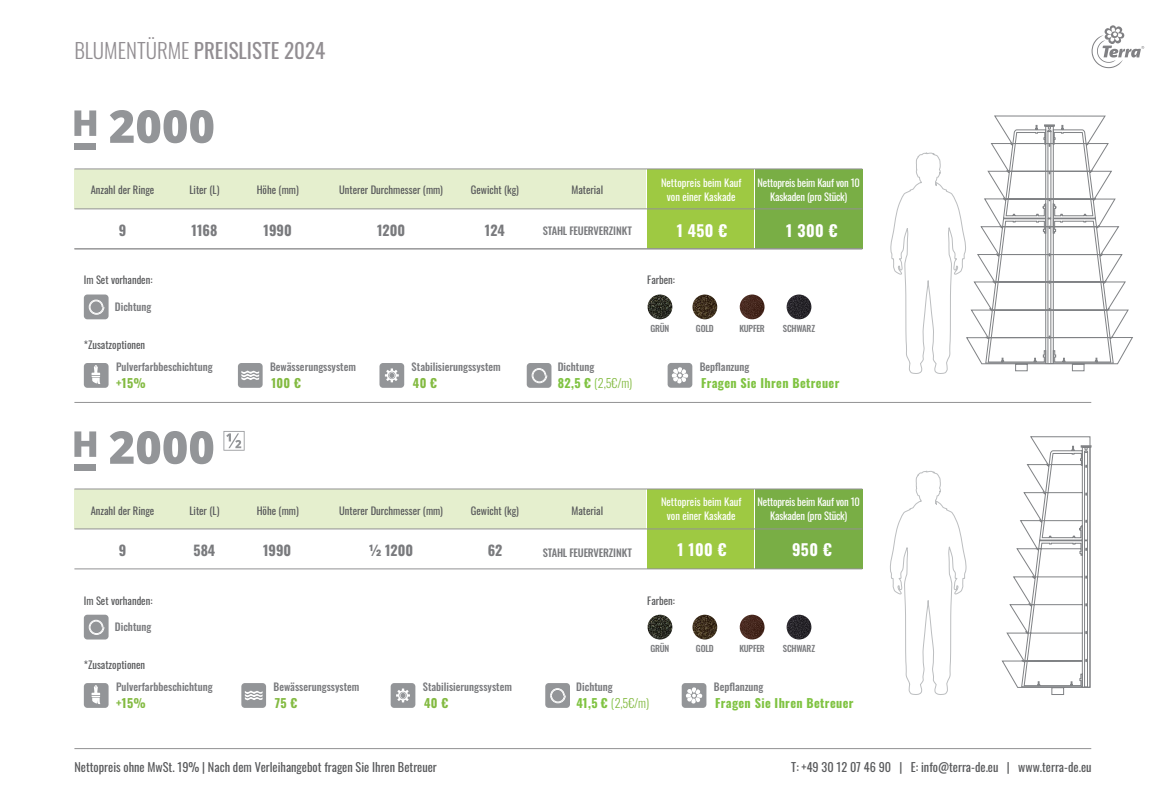
<style>
.page{position:relative;width:1166px;height:804px;background:#fff}
.page>*{position:absolute;margin:0;border:0;box-sizing:border-box;transform-origin:0 0}
.t1{font:21px "Oswald";color:#928e92}
.t2{font:700 15.75px "Oswald";letter-spacing:.03em;color:#fff}
.t3{font:700 14px "Oswald";color:#797a7d}
.t4{font:12.25px "Oswald";color:#58595b}
.t5{font:700 12.25px "Oswald";letter-spacing:.03em;color:#80c342}
.t6{font:300 12.25px "Oswald";color:#83ba41}
.t7{font:700 12.25px "Oswald";letter-spacing:.03em;color:#83ba41}
.t8{font:10.5px "Oswald";color:#58595b}
.t9{font:500 10.5px "Oswald";color:#797a7d}
.t10{font:10.5px/14px "Oswald";letter-spacing:-.02em;color:#fff;text-align:center}
.t11{font:10.5px/14px "Oswald";color:#fff;text-align:center}
.t12{font:500 10.5px "Oswald";letter-spacing:-.02em;color:#797a7d}
.t13{font:500 8.75px "Oswald";letter-spacing:-.025em;color:#797a7d}
.s1{font-weight:300}
.s2{font-weight:700;color:#80c342}
.s3{color:#80c342}
</style>
<div class="page">
<div style="left:647px;top:488px;width:107px;height:80px;background:#9ec942"></div>
<div style="left:755px;top:488px;width:107px;height:80px;background:#79ae45"></div>
<div style="left:647px;top:169px;width:107px;height:80px;background:#9ec942"></div>
<div style="left:755px;top:169px;width:107px;height:80px;background:#79ae45"></div>
<div style="left:74px;top:169px;width:572px;height:39px;background:#e5efce"></div>
<div style="left:74px;top:489px;width:572px;height:39px;background:#e5efce"></div>
<hr style="left:74px;top:168px;width:788px;height:1px;background:#929293">
<hr style="left:74px;top:488px;width:788px;height:1px;background:#929293">
<hr style="left:74px;top:208px;width:788px;height:1px;background:#929293">
<hr style="left:74px;top:528px;width:788px;height:1px;background:#929293">
<hr style="left:74px;top:402px;width:1017px;height:1px;background:#929293">
<hr style="left:74px;top:748px;width:1017px;height:1px;background:#929293">
<hr style="left:74px;top:568px;width:788px;height:1px;background:#929293">
<svg style="left:74px;top:110px;width:22px;height:26px"></svg>
<svg style="left:110px;top:110px;width:103px;height:33px"></svg>
<div style="left:74px;top:143px;width:22px;height:7px;background:#939598"></div>
<svg style="left:223px;top:431px;width:22px;height:19px"></svg>
<div style="left:74px;top:464px;width:22px;height:6px;background:#939598"></div>
<svg style="left:74px;top:431px;width:22px;height:26px"></svg>
<svg style="left:110px;top:431px;width:103px;height:33px"></svg>
<svg style="left:890px;top:470px;width:77px;height:225px"></svg>
<svg style="left:1001px;top:436px;width:90px;height:259px"></svg>
<svg style="left:966px;top:115px;width:167px;height:256px"></svg>
<svg style="left:890px;top:152px;width:76px;height:222px"></svg>
<svg style="left:1091px;top:25px;width:53px;height:43px"></svg>
<div style="left:379px;top:363px;width:25px;height:25px;background:#939598;border-radius:4px"></div>
<svg style="left:385px;top:368px;width:14px;height:14px"></svg>
<div style="left:238px;top:363px;width:25px;height:25px;background:#939598;border-radius:4px"></div>
<svg style="left:241px;top:370px;width:18px;height:10px"></svg>
<div style="left:84px;top:363px;width:25px;height:25px;background:#939598;border-radius:4px"></div>
<svg style="left:92px;top:365px;width:9px;height:19px"></svg>
<div style="left:527px;top:363px;width:24px;height:25px;background:#939598;border-radius:4px"></div>
<svg style="left:532px;top:368px;width:15px;height:15px"></svg>
<div style="left:391px;top:683px;width:24px;height:25px;background:#939598;border-radius:4px"></div>
<svg style="left:396px;top:688px;width:14px;height:14px"></svg>
<div style="left:241px;top:683px;width:25px;height:25px;background:#939598;border-radius:4px"></div>
<svg style="left:245px;top:690px;width:18px;height:10px"></svg>
<div style="left:84px;top:683px;width:25px;height:25px;background:#939598;border-radius:4px"></div>
<svg style="left:92px;top:685px;width:9px;height:19px"></svg>
<div style="left:545px;top:683px;width:25px;height:25px;background:#939598;border-radius:4px"></div>
<svg style="left:550px;top:688px;width:16px;height:15px"></svg>
<hr style="left:74px;top:248px;width:788px;height:1px;background:#929293">
<div style="left:84px;top:294px;width:25px;height:25px;background:#939598;border-radius:4px"></div>
<svg style="left:89px;top:300px;width:15px;height:15px"></svg>
<div style="left:84px;top:614px;width:25px;height:25px;background:#939598;border-radius:4px"></div>
<svg style="left:89px;top:620px;width:15px;height:15px"></svg>
<div style="left:667px;top:363px;width:25px;height:25px;background:#939598;border-radius:4px"></div>
<svg style="left:671px;top:367px;width:18px;height:17px"></svg>
<div style="left:682px;top:683px;width:24px;height:25px;background:#939598;border-radius:4px"></div>
<svg style="left:686px;top:687px;width:17px;height:17px"></svg>
<img style="left:647px;top:294px;width:25px;height:25px;border-radius:12px">
<img style="left:647px;top:614px;width:25px;height:25px;border-radius:12px">
<img style="left:692px;top:294px;width:25px;height:25px;border-radius:12px">
<img style="left:692px;top:614px;width:25px;height:25px;border-radius:12px">
<img style="left:740px;top:294px;width:24px;height:25px;border-radius:12px">
<img style="left:740px;top:614px;width:24px;height:25px;border-radius:12px">
<img style="left:786px;top:294px;width:25px;height:25px;border-radius:12px">
<img style="left:786px;top:614px;width:25px;height:25px;border-radius:12px">
<h1 class="t1" style="left:74px;top:32px;width:252px"><span class="s1">BLUMENTÜRME</span> PREISLISTE 2024</h1>
<p class="t8" style="left:91px;top:180px;width:65px">Anzahl der Ringe</p>
<h3 class="t3" style="left:119px;top:223px;width:9px">9</h3>
<p class="t8" style="left:84px;top:271px;width:70px">Im Set vorhanden:</p>
<p class="t9" style="left:115px;top:301px;width:38px">Dichtung</p>
<p class="t8" style="left:84px;top:335px;width:63px">*Zusatzoptionen</p>
<p class="t8" style="left:189px;top:180px;width:32px">Liter (L)</p>
<h3 class="t3" style="left:192px;top:223px;width:27px">1168</h3>
<p class="t8" style="left:257px;top:180px;width:43px">Höhe (mm)</p>
<h3 class="t3" style="left:264px;top:223px;width:30px">1990</h3>
<p class="t8" style="left:339px;top:180px;width:105px">Unterer Durchmesser (mm)</p>
<h3 class="t3" style="left:377px;top:223px;width:30px">1200</h3>
<p class="t8" style="left:471px;top:180px;width:50px">Gewicht (kg)</p>
<h3 class="t3" style="left:485px;top:223px;width:21px">124</h3>
<p class="t8" style="left:571px;top:180px;width:33px">Material</p>
<p class="t12" style="left:543px;top:225px;width:91px">STAHL FEUERVERZINKT</p>
<p class="t9" style="left:116px;top:361px;width:98px">Pulverfarbbeschichtung</p>
<p class="t9" style="left:270px;top:361px;width:87px">Bewässerungssystem</p>
<p class="t9" style="left:412px;top:361px;width:91px">Stabilisierungssystem</p>
<p class="t9" style="left:558px;top:361px;width:38px">Dichtung</p>
<p class="t7" style="left:116px;top:376px;width:31px">+15%</p>
<p class="t7" style="left:271px;top:376px;width:31px">100 €</p>
<p class="t7" style="left:413px;top:376px;width:26px">40 €</p>
<p class="t6" style="left:558px;top:372px;width:76px"><span class="s2">82,5 €</span> <span class="s3">(</span>2,5€/m)</p>
<p class="t11" style="left:661px;top:175px;width:82px">Nettopreis beim Kauf von einer Kaskade</p>
<h2 class="t2" style="left:677px;top:222px;width:52px">1 450 €</h2>
<p class="t8" style="left:647px;top:271px;width:29px">Farben:</p>
<p class="t10" style="left:757px;top:175px;width:104px">Nettopreis beim Kauf von 10<br>Kaskaden (pro Stück)</p>
<h2 class="t2" style="left:786px;top:222px;width:53px">1 300 €</h2>
<p class="t13" style="left:650px;top:324px;width:20px">GRÜN</p>
<p class="t13" style="left:696px;top:324px;width:19px">GOLD</p>
<p class="t13" style="left:739px;top:324px;width:27px">KUPFER</p>
<p class="t9" style="left:700px;top:361px;width:51px">Bepflanzung</p>
<p class="t13" style="left:783px;top:324px;width:34px">SCHWARZ</p>
<p class="t5" style="left:701px;top:376px;width:140px">Fragen Sie Ihren Betreuer</p>
<p class="t8" style="left:91px;top:501px;width:65px">Anzahl der Ringe</p>
<h3 class="t3" style="left:119px;top:543px;width:9px">9</h3>
<p class="t8" style="left:84px;top:591px;width:70px">Im Set vorhanden:</p>
<p class="t9" style="left:115px;top:621px;width:38px">Dichtung</p>
<p class="t8" style="left:84px;top:655px;width:63px">*Zusatzoptionen</p>
<p class="t8" style="left:189px;top:501px;width:32px">Liter (L)</p>
<h3 class="t3" style="left:194px;top:543px;width:23px">584</h3>
<p class="t8" style="left:257px;top:501px;width:43px">Höhe (mm)</p>
<h3 class="t3" style="left:263px;top:543px;width:30px">1990</h3>
<p class="t8" style="left:339px;top:501px;width:105px">Unterer Durchmesser (mm)</p>
<h3 class="t3" style="left:369px;top:543px;width:46px">½ 1200</h3>
<p class="t8" style="left:471px;top:501px;width:50px">Gewicht (kg)</p>
<h3 class="t3" style="left:488px;top:543px;width:16px">62</h3>
<p class="t8" style="left:571px;top:501px;width:33px">Material</p>
<p class="t12" style="left:543px;top:547px;width:91px">STAHL FEUERVERZINKT</p>
<p class="t9" style="left:116px;top:681px;width:98px">Pulverfarbbeschichtung</p>
<p class="t9" style="left:273px;top:681px;width:87px">Bewässerungssystem</p>
<p class="t9" style="left:423px;top:681px;width:91px">Stabilisierungssystem</p>
<p class="t9" style="left:576px;top:681px;width:38px">Dichtung</p>
<p class="t11" style="left:661px;top:494px;width:82px">Nettopreis beim Kauf von einer Kaskade</p>
<p class="t10" style="left:757px;top:494px;width:104px">Nettopreis beim Kauf von 10<br>Kaskaden (pro Stück)</p>
<h2 class="t2" style="left:677px;top:541px;width:51px">1 100 €</h2>
<p class="t8" style="left:647px;top:591px;width:29px">Farben:</p>
<p class="t13" style="left:650px;top:644px;width:20px">GRÜN</p>
<p class="t13" style="left:696px;top:644px;width:19px">GOLD</p>
<p class="t13" style="left:739px;top:644px;width:27px">KUPFER</p>
<p class="t9" style="left:714px;top:681px;width:51px">Bepflanzung</p>
<h2 class="t2" style="left:792px;top:541px;width:41px">950 €</h2>
<p class="t13" style="left:783px;top:644px;width:34px">SCHWARZ</p>
<p class="t7" style="left:116px;top:696px;width:31px">+15%</p>
<p class="t7" style="left:275px;top:696px;width:24px">75 €</p>
<p class="t7" style="left:424px;top:696px;width:26px">40 €</p>
<p class="t6" style="left:576px;top:692px;width:74px"><span class="s2">41,5 €</span> <span class="s3">(</span>2,5€/m)</p>
<p class="t5" style="left:715px;top:696px;width:140px">Fragen Sie Ihren Betreuer</p>
<p class="t4" style="left:74px;top:756px;width:364px">Nettopreis ohne MwSt. 19% | Nach dem Verleihangebot fragen Sie Ihren Betreuer</p>
<p class="t4" style="left:791px;top:756px;width:302px">T: +49 30 12 07 46 90 | E: info@terra-de.eu | www.terra-de.eu</p>
</div>
